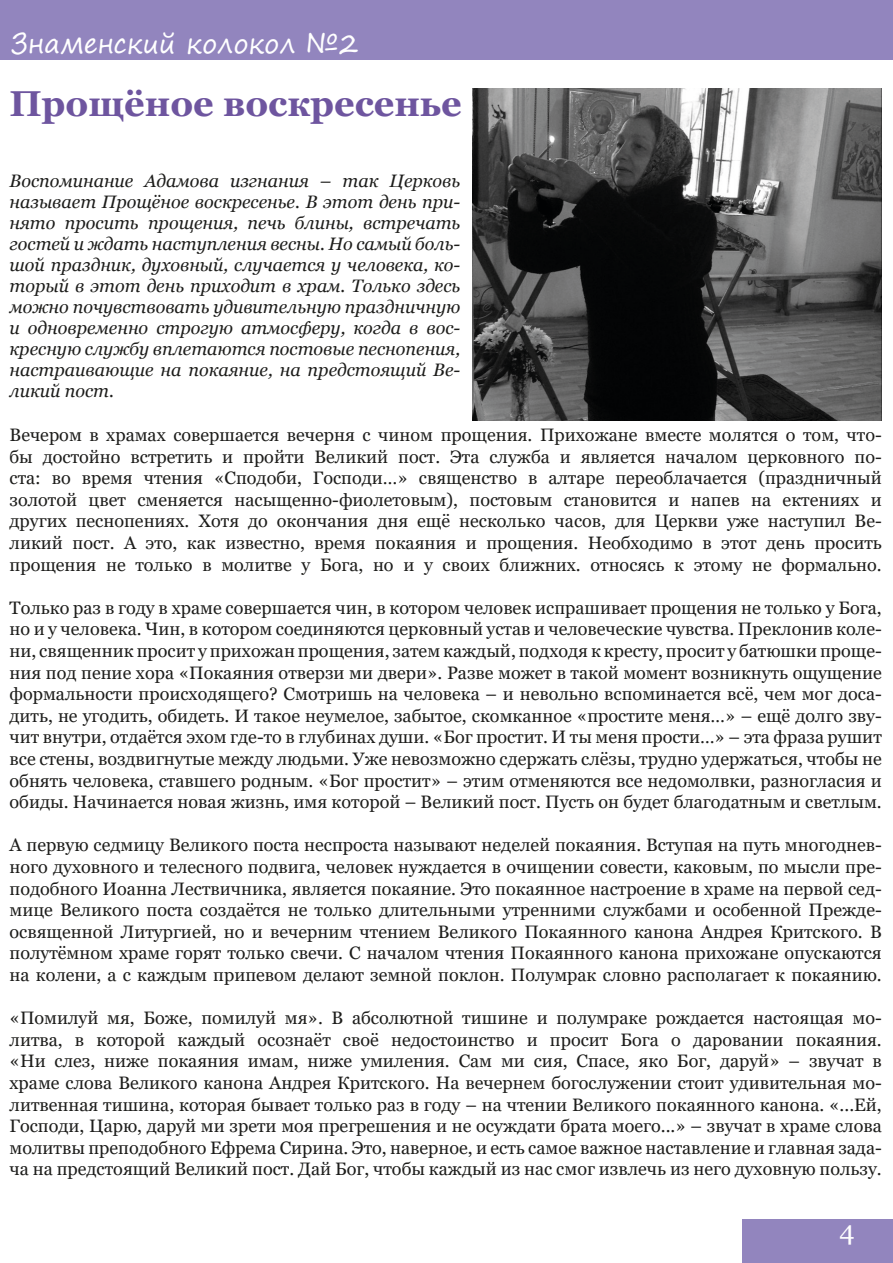
<style>
.page{position:relative;width:893px;height:1263px;background:#fff}
.page>*{position:absolute;margin:0;border:0;box-sizing:border-box;transform-origin:0 0}
.t1{font:700 36px "Georgia";color:#6e559f}
.t2{font:27px "Segoe Print";color:#fff}
.t3{font:27px "Georgia";color:#fff}
.t4{font:18px/21.6px "Georgia";color:#1d1d1b;text-align:justify}
.t5{font:italic 18px/21px "Georgia";color:#1d1d1b;text-align:justify}
</style>
<div class="page">
<div style="left:0;top:0;width:893px;height:60px;background:#9285be"></div>
<div style="left:742px;top:1219px;width:151px;height:44px;background:#9285be"></div>
<img style="left:472px;top:89px;width:410px;height:332px">
<p class="t2" style="left:11px;top:19px;width:349px">Знаменский колокол №2</p>
<p class="t1" style="left:10px;top:80px;width:454px">Прощёное воскресенье</p>
<p class="t5" style="left:10px;top:170px;width:452px">Воспоминание Адамова изгнания – так Церковь называет Прощёное воскресенье. В этот день при&shy;нято просить прощения, печь блины, встречать гостей и ждать наступления весны. Но самый боль&shy;шой праздник, духовный, случается у человека, ко&shy;торый в этот день приходит в храм. Только здесь можно почувствовать удивительную праздничную и одновременно строгую атмосферу, когда в вос&shy;кресную службу вплетаются постовые песнопения, настраивающие на покаяние, на предстоящий Ве&shy;ликий пост.</p>
<p class="t4" style="left:10px;top:424px;width:874px">Вечером в храмах совершается вечерня с чином прощения. Прихожане вместе молятся о том, что&shy;бы достойно встретить и пройти Великий пост. Эта служба и является началом церковного по&shy;ста: во время чтения «Сподоби, Господи…» священство в алтаре переоблачается (праздничный золотой цвет сменяется насыщенно-фиолетовым), постовым становится и напев на ектениях и других песнопениях. Хотя до окончания дня ещё несколько часов, для Церкви уже наступил Ве&shy;ликий пост. А это, как известно, время покаяния и прощения. Необходимо в этот день просить прощения не только в молитве у Бога, но и у своих ближних. относясь к этому не формально.</p>
<p class="t4" style="left:10px;top:597px;width:874px">Только раз в году в храме совершается чин, в котором человек испрашивает прощения не только у Бога, но и у человека. Чин, в котором соединяются церковный устав и человеческие чувства. Преклонив коле&shy;ни, священник просит у прихожан прощения, затем каждый, подходя к кресту, просит у батюшки проще&shy;ния под пение хора «Покаяния отверзи ми двери». Разве может в такой момент возникнуть ощущение формальности происходящего? Смотришь на человека – и невольно вспоминается всё, чем мог доса&shy;дить, не угодить, обидеть. И такое неумелое, забытое, скомканное «простите меня…» – ещё долго зву&shy;чит внутри, отдаётся эхом где-то в глубинах души. «Бог простит. И ты меня прости…» – эта фраза рушит все стены, воздвигнутые между людьми. Уже невозможно сдержать слёзы, трудно удержаться, чтобы не обнять человека, ставшего родным. «Бог простит» – этим отменяются все недомолвки, разногласия и обиды. Начинается новая жизнь, имя которой – Великий пост. Пусть он будет благодатным и светлым.</p>
<p class="t4" style="left:10px;top:835px;width:874px">А первую седмицу Великого поста неспроста называют неделей покаяния. Вступая на путь многоднев-</p>
<p class="t4" style="left:10px;top:856px;width:874px">ного духовного и телесного подвига, человек нуждается в очищении совести, каковым, по мысли пре&shy;подобного Иоанна Лествичника, является покаяние. Это покаянное настроение в храме на первой сед&shy;мице Великого поста создаётся не только длительными утренними службами и особенной Прежде&shy;освященной Литургией, но и вечерним чтением Великого Покаянного канона Андрея Критского. В полутёмном храме горят только свечи. С началом чтения Покаянного канона прихожане опускаются на колени, а с каждым припевом делают земной поклон. Полумрак словно располагает к покаянию.</p>
<p class="t4" style="left:10px;top:1008px;width:874px">«Помилуй мя, Боже, помилуй мя». В абсолютной тишине и полумраке рождается настоящая мо&shy;литва, в которой каждый осознаёт своё недостоинство и просит Бога о даровании покаяния. «Ни слез, ниже покаяния имам, ниже умиления. Сам ми сия, Спасе, яко Бог, даруй» – звучат в</p>
<p class="t4" style="left:10px;top:1072px;width:874px">храме слова Великого канона Андрея Критского. На вечернем богослужении стоит удивительная мо&shy;литвенная тишина, которая бывает только раз в году – на чтении Великого покаянного канона. «...Ей, Господи, Царю, даруй ми зрети моя прегрешения и не осуждати брата моего...» – звучат в храме слова молитвы преподобного Ефрема Сирина. Это, наверное, и есть самое важное наставление и главная зада&shy;ча на предстоящий Великий пост. Дай Бог, чтобы каждый из нас смог извлечь из него духовную пользу.</p>
<p class="t3" style="left:840px;top:1214px;width:17px">4</p>
</div>
